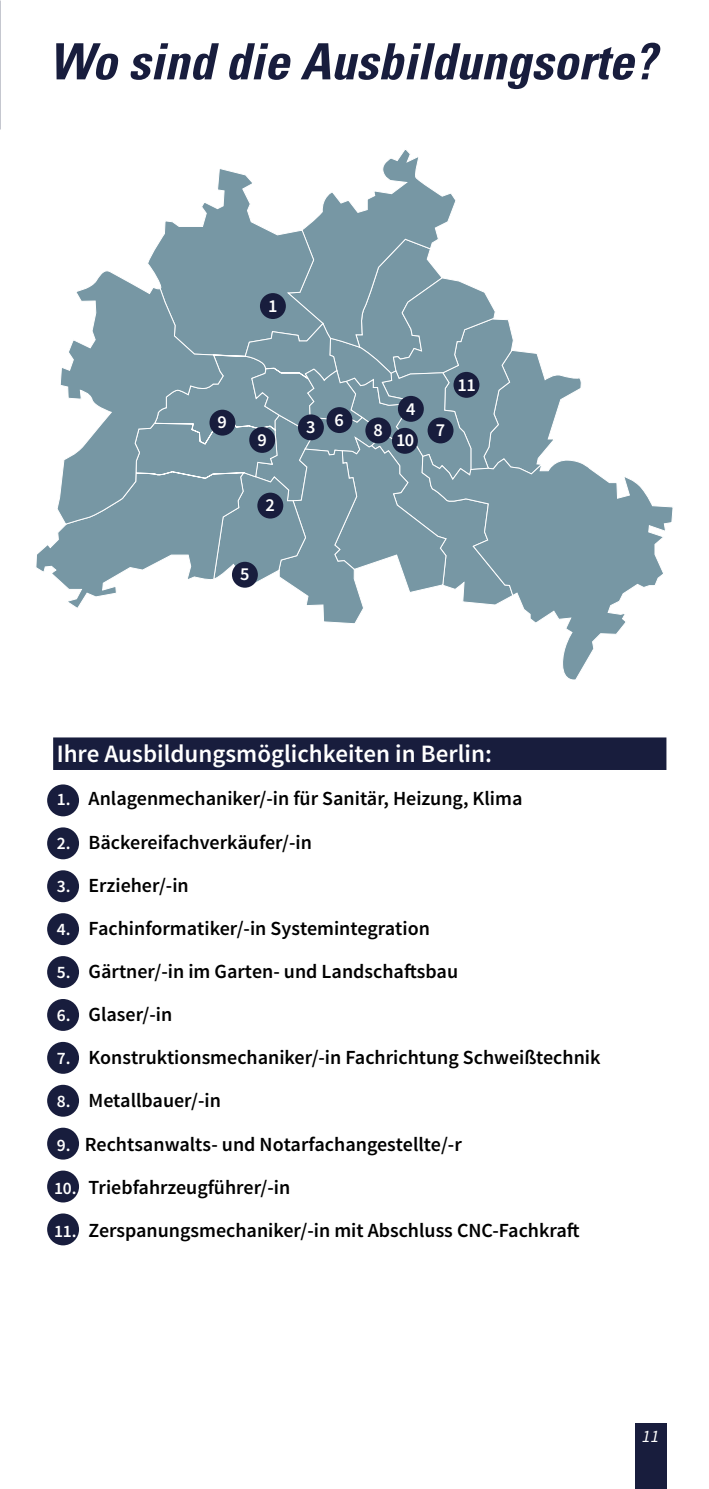
<style>
.page{position:relative;width:709px;height:1489px;background:#fff}
.page>*{position:absolute;margin:0;border:0;box-sizing:border-box;transform-origin:0 0}
.t1{font:italic 700 condensed 50px "Univers LT Std";color:#181d3d}
.t2{font:600 25px "Source Sans Pro";color:#fff}
.t3{font:600 20px "Source Sans Pro";color:#000}
.t4{font:600 18.25px "Source Sans Pro";color:#fff}
.t5{font:italic 17.5px "Source Sans Pro";color:#fff}
.s1{font-size:17.5px;color:#fff}
</style>
<div class="page">
<div style="left:635px;top:1422px;width:31px;height:66px;background:#181d3d"></div>
<div style="left:47px;top:784px;width:32px;height:32px;background:#181d3d;border-radius:50%"></div>
<div style="left:47px;top:827px;width:32px;height:32px;background:#181d3d;border-radius:50%"></div>
<div style="left:47px;top:870px;width:32px;height:32px;background:#181d3d;border-radius:50%"></div>
<div style="left:47px;top:913px;width:32px;height:32px;background:#181d3d;border-radius:50%"></div>
<div style="left:47px;top:956px;width:32px;height:31px;background:#181d3d;border-radius:50%"></div>
<div style="left:47px;top:998px;width:32px;height:32px;background:#181d3d;border-radius:50%"></div>
<div style="left:47px;top:1041px;width:32px;height:32px;background:#181d3d;border-radius:50%"></div>
<div style="left:47px;top:1084px;width:32px;height:32px;background:#181d3d;border-radius:50%"></div>
<div style="left:47px;top:1127px;width:32px;height:32px;background:#181d3d;border-radius:50%"></div>
<div style="left:47px;top:1170px;width:32px;height:32px;background:#181d3d;border-radius:50%"></div>
<div style="left:47px;top:1213px;width:32px;height:32px;background:#181d3d;border-radius:50%"></div>
<svg style="left:563px;top:464px;width:110px;height:216px"></svg>
<svg style="left:36px;top:525px;width:111px;height:83px"></svg>
<svg style="left:57px;top:271px;width:90px;height:254px"></svg>
<svg style="left:147px;top:150px;width:435px;height:474px"></svg>
<div style="left:298px;top:414px;width:26px;height:26px;background:#181d3d;border-radius:50%"></div>
<div style="left:427px;top:417px;width:26px;height:26px;background:#181d3d;border-radius:50%"></div>
<div style="left:392px;top:428px;width:26px;height:26px;background:#181d3d;border-radius:50%"></div>
<div style="left:365px;top:417px;width:26px;height:26px;background:#181d3d;border-radius:50%"></div>
<div style="left:249px;top:427px;width:26px;height:26px;background:#181d3d;border-radius:50%"></div>
<div style="left:326px;top:407px;width:26px;height:26px;background:#181d3d;border-radius:50%"></div>
<div style="left:260px;top:293px;width:26px;height:26px;background:#181d3d;border-radius:50%"></div>
<div style="left:453px;top:372px;width:26px;height:26px;background:#181d3d;border-radius:50%"></div>
<div style="left:257px;top:492px;width:26px;height:26px;background:#181d3d;border-radius:50%"></div>
<div style="left:398px;top:396px;width:26px;height:26px;background:#181d3d;border-radius:50%"></div>
<div style="left:232px;top:561px;width:26px;height:26px;background:#181d3d;border-radius:50%"></div>
<div style="left:209px;top:409px;width:26px;height:26px;background:#181d3d;border-radius:50%"></div>
<div style="left:53px;top:737px;width:613px;height:33px;background:#181d3d"></div>
<h1 class="t1" style="left:49px;top:31px;width:608px">Wo sind die Ausbildungsorte?</h1>
<p class="t4" style="left:268px;top:294px;width:11px">1</p>
<p class="t4" style="left:218px;top:410px;width:11px">9</p>
<p class="t4" style="left:334px;top:408px;width:11px">6</p>
<p class="t4" style="left:306px;top:415px;width:11px">3</p>
<p class="t4" style="left:257px;top:428px;width:11px">9</p>
<p class="t4" style="left:265px;top:493px;width:11px">2</p>
<p class="t4" style="left:240px;top:563px;width:11px">5</p>
<p class="t4" style="left:373px;top:418px;width:11px">8</p>
<p class="t4" style="left:406px;top:397px;width:11px">4</p>
<p class="t4" style="left:396px;top:429px;width:20px">10</p>
<p class="t4" style="left:436px;top:418px;width:11px">7</p>
<p class="t4" style="left:457px;top:373px;width:20px">11</p>
<p class="t2" style="left:57px;top:738px;width:437px">Ihre Ausbildungsmöglichkeiten in Berlin:</p>
<p class="t3" style="left:57px;top:786px;width:467px"><span class="s1">1.</span> Anlagenmechaniker/-in für Sanitär, Heizung, Klima</p>
<p class="t3" style="left:57px;top:829px;width:257px"><span class="s1">2.</span> Bäckereifachverkäufer/-in</p>
<p class="t3" style="left:57px;top:872px;width:134px"><span class="s1">3.</span> Erzieher/-in</p>
<p class="t3" style="left:57px;top:915px;width:375px"><span class="s1">4.</span> Fachinformatiker/-in Systemintegration</p>
<p class="t3" style="left:57px;top:958px;width:403px"><span class="s1">5.</span> Gärtner/-in im Garten- und Landschaftsbau</p>
<p class="t3" style="left:57px;top:1001px;width:117px"><span class="s1">6.</span> Glaser/-in</p>
<p class="t3" style="left:57px;top:1044px;width:545px"><span class="s1">7.</span> Konstruktionsmechaniker/-in Fachrichtung Schweißtechnik</p>
<p class="t3" style="left:57px;top:1088px;width:166px"><span class="s1">8.</span> Metallbauer/-in</p>
<p class="t3" style="left:57px;top:1131px;width:406px"><span class="s1">9.</span> Rechtsanwalts- und Notarfachangestellte/-r</p>
<p class="t3" style="left:54px;top:1174px;width:238px"><span class="s1">10.</span> Triebfahrzeugführer/-in</p>
<p class="t3" style="left:54px;top:1217px;width:527px"><span class="s1">11.</span> Zerspanungsmechaniker/-in mit Abschluss CNC-Fachkraft</p>
<p class="t5" style="left:642px;top:1425px;width:18px">11</p>
</div>
